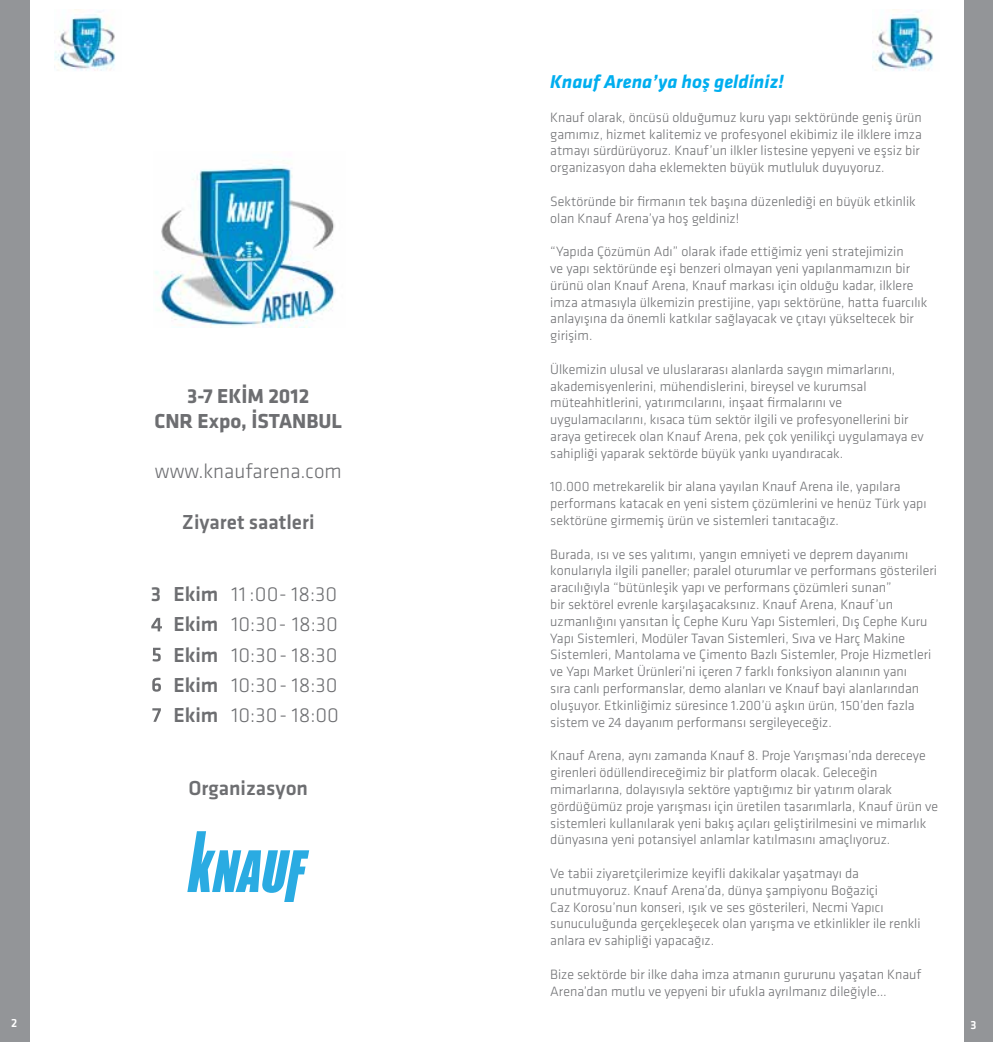
<style>
.page{position:relative;width:993px;height:1042px;background:#fff}
.page>*{position:absolute;margin:0;border:0;box-sizing:border-box;transform-origin:0 0}
.t1{font:300 21px/30.1px "Klavika";color:#6d6e71;text-align:justify}
.t2{font:500 21px/30.1px "Klavika";color:#6d6e71;text-align:justify}
.t3{font:700 21px/25.2px "Klavika";color:#6d6e71;text-align:center}
.t4{font:italic 700 19.25px "Klavika";color:#00aeef}
.t5{font:300 14px/16.8px "Klavika";color:#6d6e71}
.t6{font:500 12.25px "Klavika";color:#fff}
</style>
<div class="page">
<div style="left:0;top:0;width:30px;height:1042px;background:#939598"></div>
<img style="left:55px;top:10px;width:60px;height:61px">
<img style="left:872px;top:10px;width:61px;height:61px">
<div style="left:964px;top:0;width:28px;height:1042px;background:#939598"></div>
<img style="left:155px;top:163px;width:180px;height:164px">
<svg style="left:187px;top:831px;width:122px;height:70px"></svg>
<svg style="left:151px;top:618px;width:11px;height:13px"></svg>
<svg style="left:152px;top:648px;width:9px;height:13px"></svg>
<svg style="left:152px;top:678px;width:9px;height:14px"></svg>
<svg style="left:152px;top:708px;width:9px;height:14px"></svg>
<h1 class="t3" style="left:154px;top:384px;width:189px">3-7 EKİM 2012<br>CNR Expo, İSTANBUL</h1>
<h1 class="t1" style="left:155px;top:457px;width:188px">www.knaufarena.com</h1>
<h1 class="t2" style="left:182px;top:507px;width:134px">Ziyaret saatleri</h1>
<h1 class="t2" style="left:173px;top:579px;width:47px">Ekim Ekim Ekim Ekim Ekim</h1>
<h1 class="t2" style="left:151px;top:579px;width:12px">3</h1>
<h1 class="t1" style="left:231px;top:579px;width:109px">11 :00 - 18:30<br>10:30 - 18:30<br>10:30 - 18:30<br>10:30 - 18:30<br>10:30 - 18:00</h1>
<h1 class="t2" style="left:188px;top:773px;width:121px">Organizasyon</h1>
<h2 class="t4" style="left:550px;top:71px;width:235px">Knauf Arena’ya hoş geldiniz!</h2>
<p class="t5" style="left:550px;top:109px;width:373px">Knauf olarak, öncüsü olduğumuz kuru yapı sektöründe geniş ürün gamımız, hizmet kalitemiz ve profesyonel ekibimiz ile ilklere imza atmayı sürdürüyoruz. Knauf’un ilkler listesine yepyeni ve eşsiz bir organizasyon daha eklemekten büyük mutluluk duyuyoruz.</p>
<p class="t5" style="left:550px;top:193px;width:367px">Sektöründe bir firmanın tek başına düzenlediği en büyük etkinlik olan Knauf Arena’ya hoş geldiniz!</p>
<p class="t5" style="left:550px;top:243px;width:378px">“Yapıda Çözümün Adı” olarak ifade ettiğimiz yeni stratejimizin<br>ve yapı sektöründe eşi benzeri olmayan yeni yapılanmamızın bir ürünü olan Knauf Arena, Knauf markası için olduğu kadar, ilklere imza atmasıyla ülkemizin prestijine, yapı sektörüne, hatta fuarcılık anlayışına da önemli katkılar sağlayacak ve çıtayı yükseltecek bir girişim.</p>
<p class="t5" style="left:550px;top:361px;width:375px">Ülkemizin ulusal ve uluslararası alanlarda saygın mimarlarını, akademisyenlerini, mühendislerini, bireysel ve kurumsal müteahhitlerini, yatırımcılarını, inşaat firmalarını ve uygulamacılarını, kısaca tüm sektör ilgili ve profesyonellerini bir araya getirecek olan Knauf Arena, pek çok yenilikçi uygulamaya ev sahipliği yaparak sektörde büyük yankı uyandıracak.</p>
<p class="t5" style="left:550px;top:479px;width:377px">10.000 metrekarelik bir alana yayılan Knauf Arena ile, yapılara performans katacak en yeni sistem çözümlerini ve henüz Türk yapı sektörüne girmemiş ürün ve sistemleri tanıtacağız.</p>
<p class="t5" style="left:550px;top:546px;width:388px">Burada, ısı ve ses yalıtımı, yangın emniyeti ve deprem dayanımı konularıyla ilgili paneller; paralel oturumlar ve performans gösterileri aracılığıyla “bütünleşik yapı ve performans çözümleri sunan”<br>bir sektörel evrenle karşılaşacaksınız. Knauf Arena, Knauf’un uzmanlığını yansıtan İç Cephe Kuru Yapı Sistemleri, Dış Cephe Kuru Yapı Sistemleri, Modüler Tavan Sistemleri, Sıva ve Harç Makine Sistemleri, Mantolama ve Çimento Bazlı Sistemler, Proje Hizmetleri ve Yapı Market Ürünleri’ni içeren 7 farklı fonksiyon alanının yanı<br>sıra canlı performanslar, demo alanları ve Knauf bayi alanlarından oluşuyor. Etkinliğimiz süresince 1.200’ü aşkın ürün, 150’den fazla sistem ve 24 dayanım performansı sergileyeceğiz.</p>
<p class="t5" style="left:550px;top:747px;width:389px">Knauf Arena, aynı zamanda Knauf 8. Proje Yarışması’nda dereceye girenleri ödüllendireceğimiz bir platform olacak. Geleceğin mimarlarına, dolayısıyla sektöre yaptığımız bir yatırım olarak gördüğümüz proje yarışması için üretilen tasarımlarla, Knauf ürün ve sistemleri kullanılarak yeni bakış açıları geliştirilmesini ve mimarlık dünyasına yeni potansiyel anlamlar katılmasını amaçlıyoruz.</p>
<p class="t5" style="left:550px;top:865px;width:372px">Ve tabii ziyaretçilerimize keyifli dakikalar yaşatmayı da unutmuyoruz. Knauf Arena’da, dünya şampiyonu Boğaziçi<br>Caz Korosu’nun konseri, ışık ve ses gösterileri, Necmi Yapıcı sunuculuğunda gerçekleşecek olan yarışma ve etkinlikler ile renkli anlara ev sahipliği yapacağız.</p>
<p class="t5" style="left:550px;top:966px;width:372px">Bize sektörde bir ilke daha imza atmanın gururunu yaşatan Knauf<br>Arena’dan mutlu ve yepyeni bir ufukla ayrılmanız dileğiyle…</p>
<p class="t6" style="left:11px;top:1016px;width:8px">2</p>
<p class="t6" style="left:970px;top:1016px;width:8px">3</p>
<p class="t6" style="left:970px;top:1018px;width:8px">3</p>
</div>
